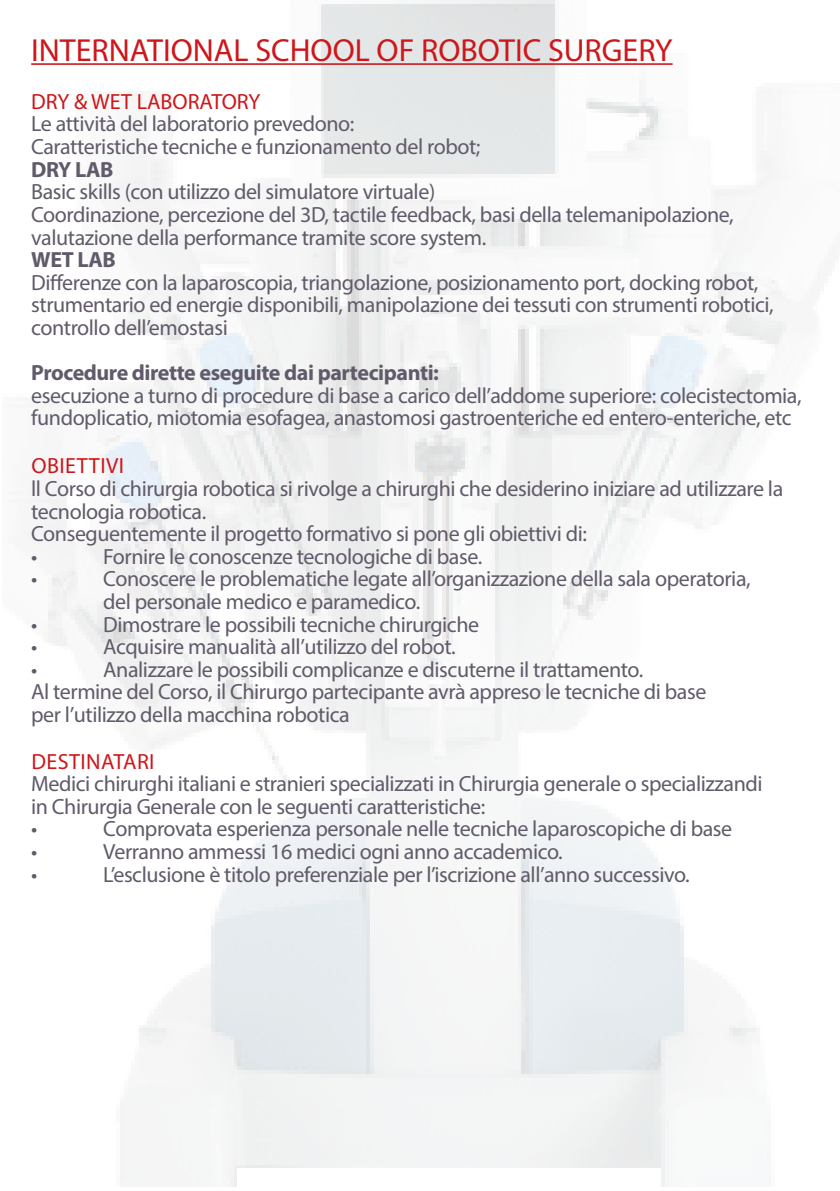
<style>
.page{position:relative;width:840px;height:1191px;background:#fff}
.page>*{position:absolute;margin:0;border:0;box-sizing:border-box;transform-origin:0 0}
.t1{font:32px "Myriad Pro";color:#cd171a}
.t2{font:22px/22.6px "Myriad Pro";letter-spacing:-.02em;color:#615a6a}
.t3{font:700 22px "Myriad Pro";letter-spacing:-.02em;color:#615a6a}
.t4{font:22px "Myriad Pro";letter-spacing:.02em;color:#cd171a}
.t5{font:22px "Myriad Pro";color:#cd171a}
</style>
<div class="page">
<img style="left:29px;top:0;width:806px;height:1187px">
<hr style="left:31px;top:63px;width:641px;height:2px;background:#cd171a">
<h1 class="t1" style="left:31px;top:30px;width:642px">INTERNATIONAL SCHOOL OF ROBOTIC SURGERY</h1>
<p class="t5" style="left:31px;top:88px;width:231px">DRY &amp; WET LABORATORY</p>
<p class="t2" style="left:31px;top:112px;width:450px">Le attività del laboratorio prevedono:<br>Caratteristiche tecniche e funzionamento del robot;</p>
<p class="t3" style="left:31px;top:155px;width:84px">DRY LAB</p>
<p class="t2" style="left:31px;top:180px;width:703px">Basic skills (con utilizzo del simulatore virtuale)<br>Coordinazione, percezione del 3D, tactile feedback, basi della telemanipolazione, valutazione della performance tramite score system.</p>
<p class="t3" style="left:31px;top:245px;width:86px">WET LAB</p>
<p class="t2" style="left:31px;top:271px;width:743px">Differenze con la laparoscopia, triangolazione, posizionamento port, docking robot, strumentario ed energie disponibili, manipolazione dei tessuti con strumenti robotici, controllo dell’emostasi</p>
<p class="t3" style="left:31px;top:358px;width:409px">Procedure dirette eseguite dai partecipanti:</p>
<p class="t2" style="left:31px;top:384px;width:771px">esecuzione a turno di procedure di base a carico dell’addome superiore: colecistectomia, fundoplicatio, miotomia esofagea, anastomosi gastroenteriche ed entero-enteriche, etc</p>
<p class="t4" style="left:31px;top:452px;width:94px">OBIETTIVI</p>
<p class="t2" style="left:31px;top:477px;width:753px">ll Corso di chirurgia robotica si rivolge a chirurghi che desiderino iniziare ad utilizzare la tecnologia robotica.<br>Conseguentemente il progetto formativo si pone gli obiettivi di:<br>•</p>
<p class="t2" style="left:103px;top:545px;width:380px">Fornire le conoscenze tecnologiche di base.</p>
<p class="t2" style="left:31px;top:567px;width:8px">•</p>
<p class="t2" style="left:103px;top:567px;width:648px">Conoscere le problematiche legate all’organizzazione della sala operatoria, del personale medico e paramedico.</p>
<p class="t2" style="left:31px;top:612px;width:8px">•</p>
<p class="t2" style="left:103px;top:612px;width:377px">Dimostrare le possibili tecniche chirurgiche</p>
<p class="t2" style="left:31px;top:635px;width:8px">•</p>
<p class="t2" style="left:103px;top:635px;width:354px">Acquisire manualità all’utilizzo del robot.</p>
<p class="t2" style="left:31px;top:658px;width:8px">•</p>
<p class="t2" style="left:31px;top:658px;width:676px;text-indent:72px">Analizzare le possibili complicanze e discuterne il trattamento.<br>Al termine del Corso, il Chirurgo partecipante avrà appreso le tecniche di base per l’utilizzo della macchina robotica</p>
<p class="t4" style="left:31px;top:747px;width:124px">DESTINATARI</p>
<p class="t2" style="left:31px;top:772px;width:732px">Medici chirurghi italiani e stranieri specializzati in Chirurgia generale o specializzandi in Chirurgia Generale con le seguenti caratteristiche:<br>•</p>
<p class="t2" style="left:103px;top:817px;width:630px">Comprovata esperienza personale nelle tecniche laparoscopiche di base</p>
<p class="t2" style="left:31px;top:840px;width:8px">•</p>
<p class="t2" style="left:103px;top:840px;width:460px">Verranno ammessi 16 medici ogni anno accademico.</p>
<p class="t2" style="left:31px;top:862px;width:8px">•</p>
<p class="t2" style="left:103px;top:862px;width:587px">L’esclusione è titolo preferenziale per l’iscrizione all’anno successivo.</p>
</div>
